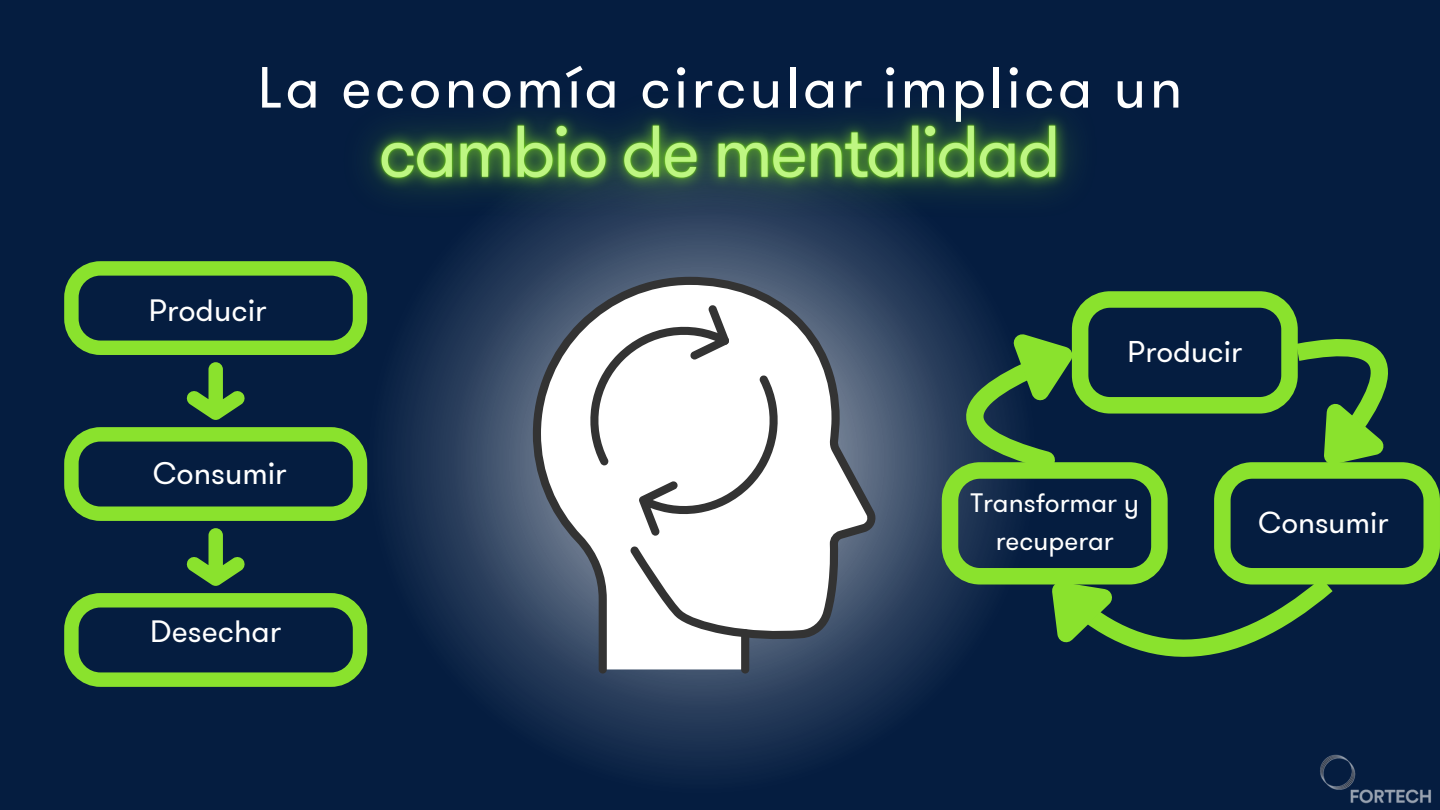
<style>
.page{position:relative;width:1440px;height:810px;background:#051d40}
.page>*{position:absolute;margin:0;border:0;box-sizing:border-box;transform-origin:0 0}
.t1{font:57.9px "GT Walsheim";letter-spacing:.055em;color:#fff}
.t2{font:30.8px "GT Walsheim";color:#fff}
.t3{font:29.9px "GT Walsheim";color:#fff}
.t4{font:26.5px/37.1px "GT Walsheim";color:#fff;text-align:center}
</style>
<div class="page">
<svg style="left:367px;top:280px;width:594px;height:489px"></svg>
<svg style="left:533px;top:280px;width:342px;height:394px;background:#a3aab3"></svg>
<div style="left:741px;top:629px;width:8px;height:45px;background:#333;border-radius:4px"></div>
<svg style="left:590px;top:305px;width:188px;height:231px;background:#e7e7e7"></svg>
<svg style="left:64px;top:261px;width:303px;height:94px"></svg>
<svg style="left:64px;top:427px;width:303px;height:94px"></svg>
<svg style="left:64px;top:593px;width:303px;height:94px"></svg>
<svg style="left:186px;top:362px;width:59px;height:58px"></svg>
<svg style="left:186px;top:528px;width:59px;height:58px"></svg>
<img style="left:302px;top:114px;width:771px;height:166px">
<svg style="left:941px;top:291px;width:499px;height:378px"></svg>
<img style="left:1320px;top:754px;width:111px;height:50px">
<p class="t1" style="left:258px;top:47px;width:926px">La economía circular implica un</p>
<h2 class="t2" style="left:149px;top:288px;width:119px">Producir</h2>
<p class="t2" style="left:153px;top:452px;width:135px">Consumir</p>
<p class="t2" style="left:150px;top:609px;width:132px">Desechar</p>
<h3 class="t3" style="left:1128px;top:331px;width:116px">Producir</h3>
<h3 class="t4" style="left:971px;top:485px;width:170px">Transformar y recuperar</h3>
<h3 class="t3" style="left:1258px;top:502px;width:132px">Consumir</h3>
</div>
